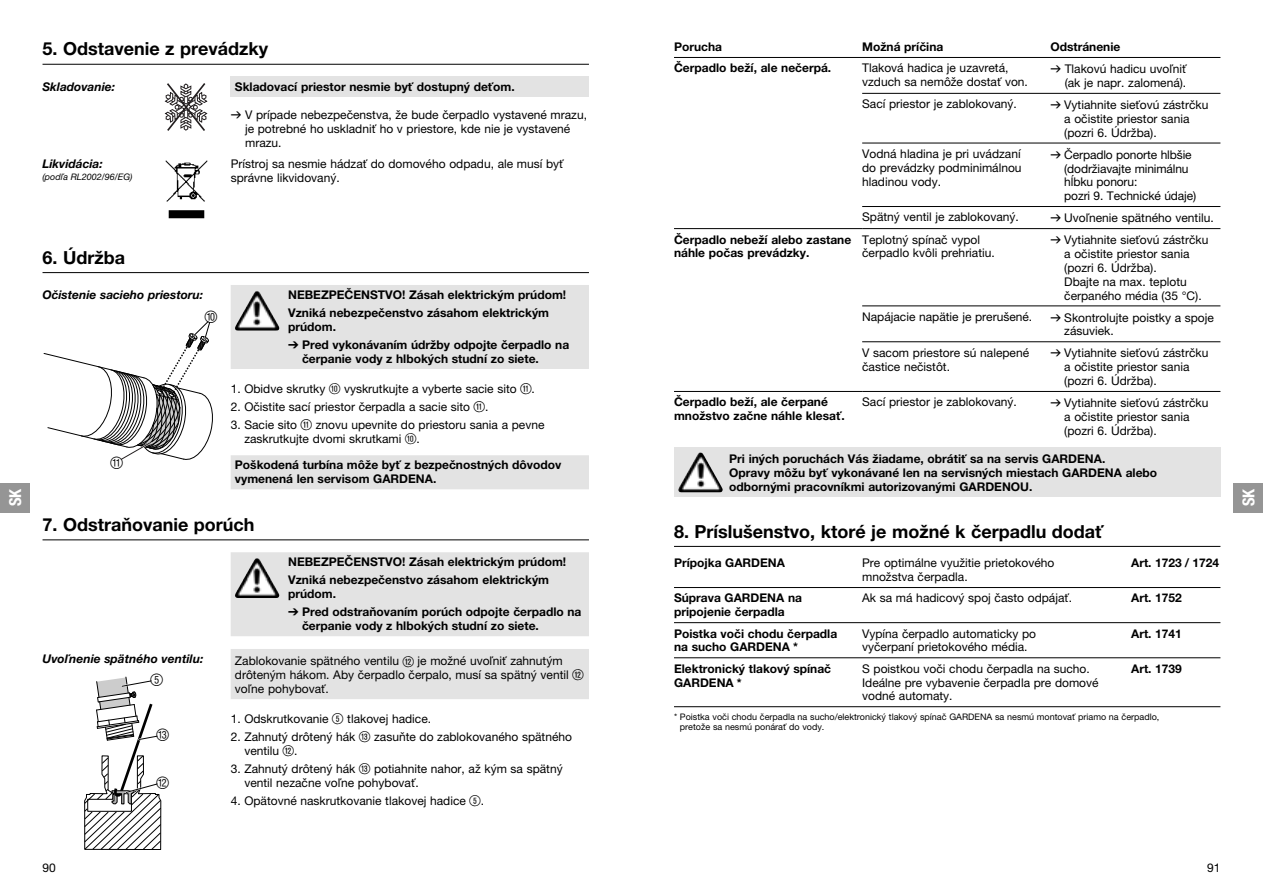
<style>
.page{position:relative;width:1263px;height:893px;background:#fff}
.page>*{position:absolute;margin:0;border:0;box-sizing:border-box;transform-origin:0 0}
.t1{font:700 18px "GARDENA Pro";color:#000}
.t2{font:16.5px "GARDENA Pro Bo Cond";color:#fff}
.t3{font:16.5px "Ziffern";color:#000}
.t4{font:16.35px "Ziffern";color:#000}
.t5{font:12px/13.8px "GARDENA Pro";color:#000}
.t6{font:700 12px/13.8px "GARDENA Pro";color:#000}
.t7{font:italic 700 12px "GARDENA Pro";color:#000}
.t8{font:9px/10.5px "GARDENA Pro";color:#000}
.t9{font:italic 9px "GARDENA Pro";color:#000}
.s1{font-family:"Formdruck"}
.s2{font-family:"Formdruck";font-weight:400}
.s3{font-family:"Ziffernim Kreisund Quadrat BQ";font-size:15px}
</style>
<div class="page">
<div style="left:0;top:483px;width:30px;height:29px;background:#959595"></div>
<div style="left:1233px;top:483px;width:30px;height:29px;background:#959595"></div>
<hr style="left:674px;top:57px;width:546px;height:1px;background:#000">
<hr style="left:862px;top:93px;width:358px;height:1px;background:#000">
<hr style="left:862px;top:143px;width:358px;height:1px;background:#000">
<hr style="left:862px;top:206px;width:358px;height:1px;background:#000">
<hr style="left:862px;top:228px;width:358px;height:1px;background:#000">
<hr style="left:862px;top:341px;width:358px;height:1px;background:#000">
<hr style="left:862px;top:306px;width:358px;height:1px;background:#000">
<hr style="left:862px;top:391px;width:358px;height:1px;background:#000">
<hr style="left:674px;top:228px;width:188px;height:1px;background:#000">
<hr style="left:674px;top:391px;width:188px;height:1px;background:#000">
<div style="left:674px;top:447px;width:546px;height:50px;background:#e3e3e3"></div>
<img style="left:700px;top:452px;width:11px;height:16px">
<hr style="left:674px;top:587px;width:546px;height:1px;background:#000">
<hr style="left:674px;top:622px;width:546px;height:1px;background:#000">
<hr style="left:674px;top:657px;width:546px;height:1px;background:#000">
<hr style="left:674px;top:706px;width:546px;height:1px;background:#000">
<hr style="left:674px;top:546px;width:546px;height:1px;background:#000">
<div style="left:231px;top:77px;width:358px;height:20px;background:#e3e3e3"></div>
<hr style="left:43px;top:64px;width:546px;height:1px;background:#000">
<svg style="left:164px;top:83px;width:44px;height:48px"></svg>
<img style="left:166px;top:160px;width:41px;height:58px">
<svg style="left:231px;top:285px;width:358px;height:204px;fill:#e3e3e3"></svg>
<hr style="left:43px;top:272px;width:546px;height:1px;background:#000">
<svg style="left:43px;top:321px;width:170px;height:139px"></svg>
<img style="left:257px;top:291px;width:11px;height:15px">
<svg style="left:231px;top:552px;width:358px;height:147px;background:#e3e3e3"></svg>
<hr style="left:43px;top:539px;width:546px;height:1px;background:#000">
<img style="left:257px;top:558px;width:11px;height:16px">
<svg style="left:84px;top:676px;width:78px;height:174px"></svg>
<h1 class="t1" style="left:43px;top:43px;width:227px">5. Odstavenie z prevádzky</h1>
<p class="t7" style="left:43px;top:82px;width:74px">Skladovanie:</p>
<p class="t6" style="left:235px;top:81px;width:281px">Skladovací priestor nesmie byť dostupný deťom.</p>
<p class="t5" style="left:245px;top:109px;width:343px;text-indent:-14px"><span class="s1">v</span> V prípade nebezpečenstva, že bude čerpadlo vystavené mrazu, je potrebné ho uskladniť ho v priestore, kde nie je vystavené mrazu.</p>
<p class="t7" style="left:43px;top:159px;width:62px">Likvidácia:</p>
<p class="t9" style="left:43px;top:173px;width:92px">(podľa RL2002/96/EG)</p>
<p class="t5" style="left:231px;top:158px;width:334px">Prístroj sa nesmie hádzať do domového odpadu, ale musí byť správne likvidovaný.</p>
<h2 class="t2" style="left:9px;top:506px;width:19px;rotate:-90deg">SK</h2>
<h1 class="t1" style="left:43px;top:251px;width:84px">6. Údržba</h1>
<p class="t7" style="left:43px;top:290px;width:162px">Očistenie sacieho priestoru:</p>
<p class="t6" style="left:288px;top:287px;width:280px;line-height:18px">NEBEZPEČENSTVO! Zásah elektrickým prúdom!<br>Vzniká nebezpečenstvo zásahom elektrickým</p>
<p class="t6" style="left:288px;top:319px;width:283px;line-height:18px">prúdom.<br><span class="s2">V</span> Pred vykonávaním údržby odpojte čerpadlo na</p>
<p class="t6" style="left:302px;top:353px;width:238px">čerpanie vody z hlbokých studní zo siete.</p>
<p class="t5" style="left:231px;top:383px;width:306px">1. Obidve skrutky <span class="s3">0</span> vyskrutkujte a vyberte sacie sito <span class="s3">Q</span>.</p>
<p class="t5" style="left:231px;top:401px;width:259px">2. Očistite sací priestor čerpadla a sacie sito <span class="s3">Q</span>.</p>
<p class="t5" style="left:244px;top:419px;width:302px;text-indent:-14px">3. Sacie sito <span class="s3">Q</span> znovu upevnite do priestoru sania a pevne zaskrutkujte dvomi skrutkami <span class="s3">0</span>.</p>
<p class="t6" style="left:235px;top:460px;width:328px">Poškodená turbína môže byť z bezpečnostných dôvodov vymenená len servisom GARDENA.</p>
<h1 class="t1" style="left:43px;top:518px;width:214px">7. Odstraňovanie porúch</h1>
<p class="t6" style="left:288px;top:554px;width:280px;line-height:18px">NEBEZPEČENSTVO! Zásah elektrickým prúdom!<br>Vzniká nebezpečenstvo zásahom elektrickým</p>
<p class="t6" style="left:288px;top:586px;width:295px;line-height:18px">prúdom.<br><span class="s2">V</span> Pred odstraňovaním porúch odpojte čerpadlo na</p>
<p class="t6" style="left:302px;top:620px;width:238px">čerpanie vody z hlbokých studní zo siete.</p>
<p class="t7" style="left:43px;top:654px;width:162px">Uvoľnenie spätného ventilu:</p>
<h2 class="t3" style="left:151px;top:670px;width:15px">5</h2>
<h3 class="t4" style="left:205px;top:307px;width:15px">0</h3>
<h3 class="t4" style="left:110px;top:454px;width:15px">!</h3>
<p class="t5" style="left:235px;top:655px;width:350px">Zablokovanie spätného ventilu <span class="s3">W</span> je možné uvoľniť zahnutým drôteným hákom. Aby čerpadlo čerpalo, musí sa spätný ventil <span class="s3">W </span>voľne pohybovať.</p>
<p class="t5" style="left:231px;top:713px;width:202px">1. Odskrutkovanie <span class="s3">5</span> tlakovej hadice.</p>
<p class="t5" style="left:244px;top:731px;width:329px;text-indent:-14px">2. Zahnutý drôtený hák <span class="s3">E</span> zasuňte do zablokovaného spätného ventilu <span class="s3">W</span>.</p>
<p class="t5" style="left:244px;top:763px;width:320px;text-indent:-14px">3. Zahnutý drôtený hák <span class="s3">E</span> potiahnite nahor, až kým sa spätný ventil nezačne voľne pohybovať.</p>
<p class="t5" style="left:231px;top:795px;width:255px">4. Opätovné naskrutkovanie tlakovej hadice <span class="s3">5</span>.</p>
<h2 class="t3" style="left:157px;top:725px;width:14px">#</h2>
<h2 class="t3" style="left:157px;top:773px;width:15px">"</h2>
<p class="t5" style="left:43px;top:862px;width:15px">90</p>
<p class="t6" style="left:674px;top:41px;width:50px">Porucha</p>
<p class="t6" style="left:862px;top:41px;width:83px">Možná príčina</p>
<p class="t6" style="left:1050px;top:41px;width:72px">Odstránenie</p>
<p class="t6" style="left:674px;top:63px;width:159px">Čerpadlo beží, ale nečerpá.</p>
<p class="t5" style="left:862px;top:63px;width:167px">Tlaková hadica je uzavretá, vzduch sa nemôže dostať von.</p>
<p class="t5" style="left:1050px;top:64px;width:138px;text-align:right"><span class="s1">v</span> Tlakovú hadicu uvoľniť (ak je napr. zalomená).</p>
<p class="t5" style="left:862px;top:99px;width:156px">Sací priestor je zablokovaný.</p>
<p class="t5" style="left:1064px;top:99px;width:146px;text-indent:-14px"><span class="s1">v</span> Vytiahnite sieťovú zástrčku a očistite priestor sania (pozri 6. Údržba).</p>
<p class="t5" style="left:862px;top:148px;width:161px;text-align:justify">Vodná hladina je pri uvádzaní do prevádzky podminimálnou hladinou vody.</p>
<p class="t5" style="left:1064px;top:149px;width:133px;text-indent:-14px"><span class="s1">v</span> Čerpadlo ponorte hlbšie (dodržiavajte minimálnu hĺbku ponoru:<br>pozri 9. Technické údaje)</p>
<p class="t5" style="left:862px;top:212px;width:158px">Spätný ventil je zablokovaný.</p>
<p class="t5" style="left:1050px;top:213px;width:165px"><span class="s1">v</span> Uvoľnenie spätného ventilu.</p>
<p class="t6" style="left:674px;top:234px;width:179px">Čerpadlo nebeží alebo zastane náhle počas prevádzky.</p>
<p class="t5" style="left:862px;top:234px;width:134px">Teplotný spínač vypol čerpadlo kvôli prehriatiu.</p>
<p class="t5" style="left:1064px;top:235px;width:146px;text-indent:-14px"><span class="s1">v</span> Vytiahnite sieťovú zástrčku a očistite priestor sania (pozri 6. Údržba).<br>Dbajte na max. teplotu čerpaného média (35 °C).</p>
<p class="t5" style="left:862px;top:311px;width:172px">Napájacie napätie je prerušené.</p>
<p class="t5" style="left:1064px;top:312px;width:151px;text-indent:-14px"><span class="s1">v</span> Skontrolujte poistky a spoje zásuviek.</p>
<p class="t5" style="left:862px;top:347px;width:168px">V sacom priestore sú nalepené častice nečistôt.</p>
<p class="t5" style="left:1064px;top:348px;width:146px;text-indent:-14px"><span class="s1">v</span> Vytiahnite sieťovú zástrčku a očistite priestor sania (pozri 6. Údržba).</p>
<p class="t6" style="left:674px;top:397px;width:172px">Čerpadlo beží, ale čerpané množstvo začne náhle klesať.</p>
<p class="t5" style="left:862px;top:397px;width:156px">Sací priestor je zablokovaný.</p>
<p class="t5" style="left:1064px;top:397px;width:146px;text-indent:-14px"><span class="s1">v</span> Vytiahnite sieťovú zástrčku a očistite priestor sania (pozri 6. Údržba).</p>
<p class="t6" style="left:729px;top:453px;width:429px">Pri iných poruchách Vás žiadame, obrátiť sa na servis GARDENA.<br>Opravy môžu byť vykonávané len na servisných miestach GARDENA alebo odbornými pracovníkmi autorizovanými GARDENOU.</p>
<h1 class="t1" style="left:674px;top:525px;width:431px">8. Príslušenstvo, ktoré je možné k čerpadlu dodať</h1>
<p class="t6" style="left:674px;top:558px;width:112px">Prípojka GARDENA</p>
<p class="t5" style="left:862px;top:558px;width:194px">Pre optimálne využitie prietokového množstva čerpadla.</p>
<p class="t6" style="left:1131px;top:558px;width:89px">Art. 1723 / 1724</p>
<p class="t6" style="left:674px;top:593px;width:130px">Súprava GARDENA na pripojenie čerpadla</p>
<p class="t5" style="left:862px;top:593px;width:211px">Ak sa má hadicový spoj často odpájať.</p>
<p class="t6" style="left:1131px;top:593px;width:52px">Art. 1752</p>
<p class="t6" style="left:674px;top:628px;width:165px">Poistka voči chodu čerpadla na sucho GARDENA *</p>
<p class="t5" style="left:862px;top:628px;width:175px">Vypína čerpadlo automaticky po vyčerpaní prietokového média.</p>
<p class="t6" style="left:1131px;top:628px;width:52px">Art. 1741</p>
<p class="t6" style="left:674px;top:663px;width:159px">Elektronický tlakový spínač<br>GARDENA *</p>
<p class="t5" style="left:862px;top:663px;width:238px">S poistkou voči chodu čerpadla na sucho.<br>Ideálne pre vybavenie čerpadla pre domové vodné automaty.</p>
<p class="t6" style="left:1131px;top:663px;width:52px">Art. 1739</p>
<p class="t8" style="left:680px;top:712px;width:481px;text-indent:-6px">* Poistka voči chodu čerpadla na sucho/elektronický tlakový spínač GARDENA sa nesmú montovať priamo na čerpadlo, pretože sa nesmú ponárať do vody.</p>
<h2 class="t2" style="left:1243px;top:506px;width:19px;rotate:-90deg">SK</h2>
<p class="t5" style="left:1207px;top:862px;width:15px">91</p>
</div>
